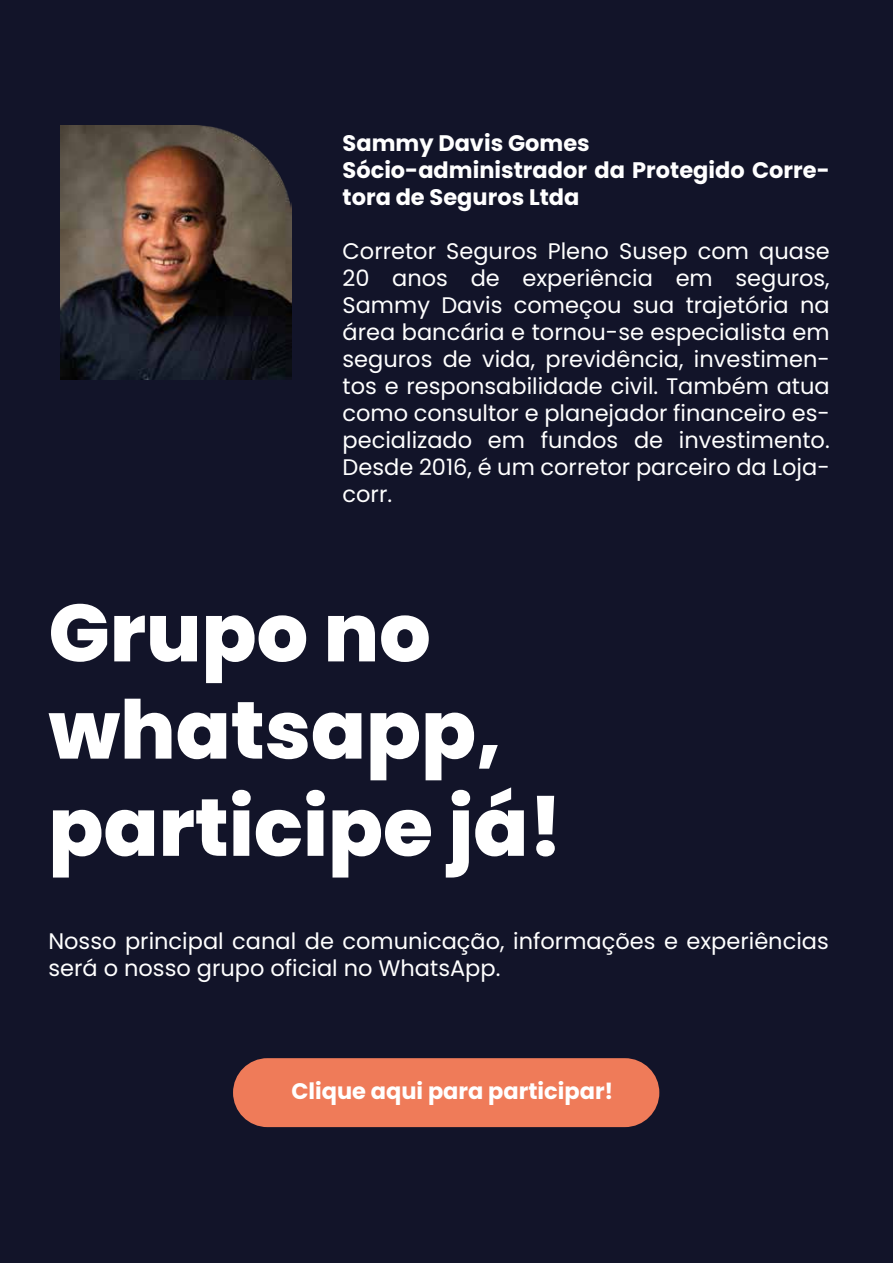
<style>
.page{position:relative;width:893px;height:1263px;background:#121429}
.page>*{position:absolute;margin:0;border:0;box-sizing:border-box;transform-origin:0 0}
.t1{font:800 81px/97.2px "Poppins";color:#fff}
.t2{font:22.5px/27px "Poppins";color:#fff;text-align:justify}
.t3{font:700 22.5px/27px "Poppins";color:#fff}
</style>
<div class="page">
<div style="left:233px;top:1058px;width:426px;height:69px;background:#ef7b59;border-radius:34px"></div>
<img style="left:61px;top:126px;width:230px;height:254px">
<p class="t3" style="left:343px;top:130px;width:489px">Sammy Davis Gomes<br>Sócio-administrador da Protegido Corre&shy;tora de Seguros Ltda</p>
<p class="t2" style="left:343px;top:238px;width:489px">Corretor Seguros Pleno Susep com quase 20 anos de experiência em seguros, Sammy Davis começou sua trajetória na área bancária e tornou-se especialista em seguros de vida, previdência, investimen&shy;tos e responsabilidade civil. Também atua como consultor e planejador financeiro es&shy;pecializado em fundos de investimento.<br>Desde 2016, é um corretor parceiro da Loja&shy;corr.</p>
<h1 class="t1" style="left:48px;top:585px;width:516px">Grupo no whatsapp, participe já!</h1>
<p class="t2" style="left:48px;top:928px;width:782px">Nosso principal canal de comunicação, informações e experiências será o nosso grupo oficial no WhatsApp.</p>
<p class="t3" style="left:291px;top:1078px;width:324px">Clique aqui para participar!</p>
</div>
